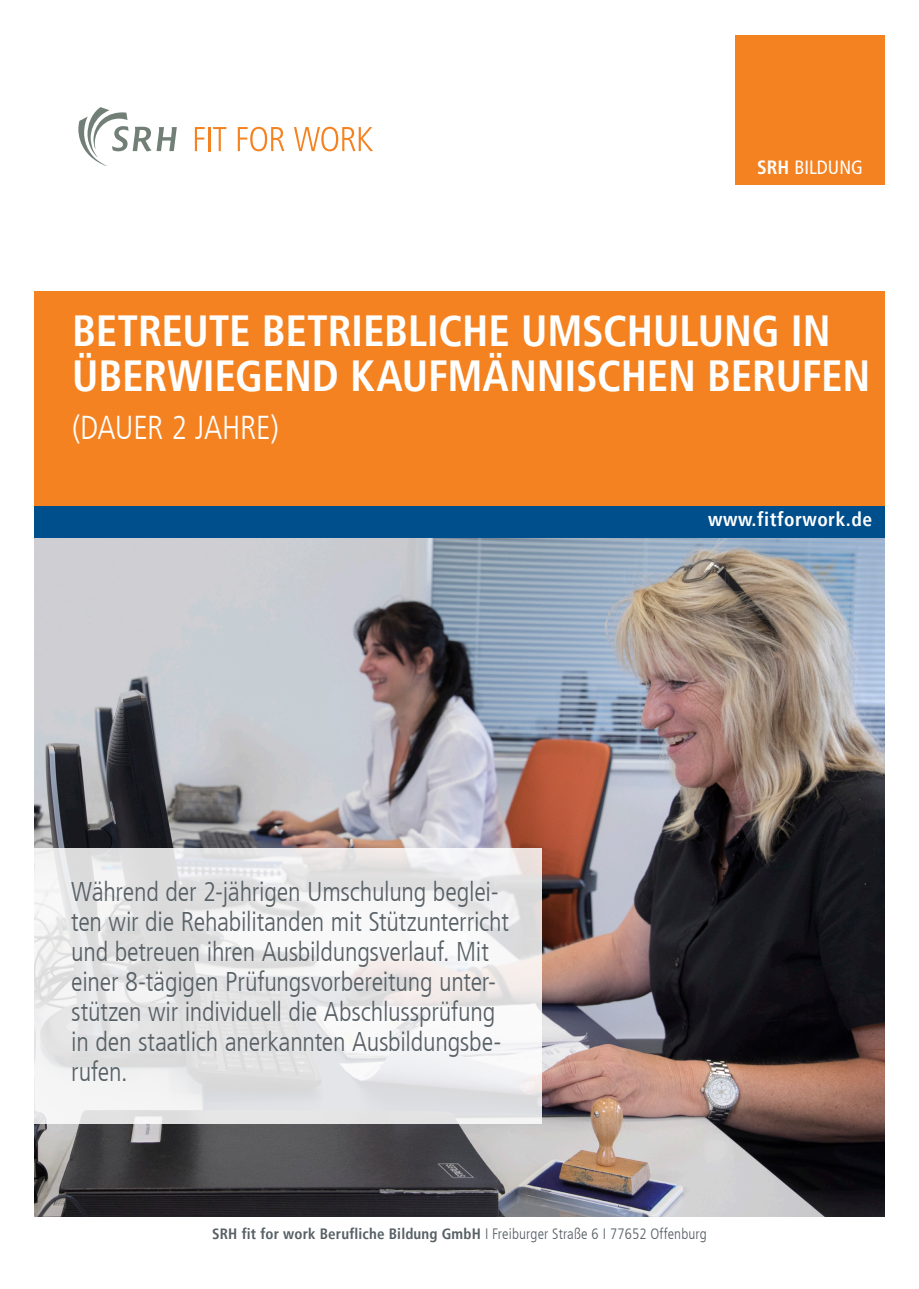
<style>
.page{position:relative;width:919px;height:1289px;background:#fff}
.page>*{position:absolute;margin:0;border:0;box-sizing:border-box;transform-origin:0 0}
._00_SRH_BR_Poster_A4{font:700 condensed 43.5px/45px "Frutiger LT";letter-spacing:-.005em;color:#fff}
._00_SRH_BR_Poster_A4-2{font:300 condensed 33px "Frutiger LT";letter-spacing:-.015em;color:#fff}
._01_SRH_BR_Poster_A4{font:300 condensed 27px/30px "Frutiger LT";letter-spacing:-.01em;color:#576065}
._01_SRH_BR_Poster_A4-2{font:700 condensed 19.5px "Frutiger LT";letter-spacing:.025em;color:#fff}
.t1{font:condensed 19.2px "Frutiger LT Std";color:#fff}
._02_SRH_BR_Poster_A4{font:700 condensed 15px "Frutiger LT";letter-spacing:.01em;color:#576065}
.s1{font-weight:700}
.s2{font-weight:300}
</style>
<div class="page">
<img style="left:34px;top:538px;width:850px;height:678px">
<div style="left:34px;top:291px;width:850px;height:215px;background:#f58220"></div>
<svg style="left:34px;top:848px;width:507px;height:276px"></svg>
<div style="left:735px;top:35px;width:149px;height:150px;background:#f58220"></div>
<svg style="left:78px;top:107px;width:99px;height:59px"></svg>
<svg style="left:195px;top:127px;width:10px;height:24px"></svg>
<hr style="left:208px;top:127px;width:2px;height:24px;background:#f58220">
<svg style="left:213px;top:127px;width:13px;height:24px"></svg>
<svg style="left:238px;top:127px;width:46px;height:24px"></svg>
<svg style="left:294px;top:127px;width:79px;height:24px"></svg>
<div style="left:34px;top:506px;width:850px;height:32px;background:#004f8d"></div>
<p class="t1" style="left:757px;top:156px;width:107px"><span class="s1">SRH</span> BILDUNG</p>
<p class="_00_SRH_BR_Poster_A4" style="left:72px;top:308px;width:799px">BETREUTE BETRIEBLICHE UMSCHULUNG IN<br>ÜBERWIEGEND KAUFMÄNNISCHEN BERUFEN</p>
<p class="_00_SRH_BR_Poster_A4-2" style="left:72px;top:409px;width:208px">(DAUER 2 JAHRE)</p>
<p class="_01_SRH_BR_Poster_A4" style="left:71px;top:876px;width:439px">Während der 2-jährigen Umschulung beglei&shy;ten wir die Rehabilitanden mit Stützunterricht und betreuen ihren Ausbildungsverlauf. Mit einer 8-tägigen Prüfungsvorbereitung unter&shy;stützen wir individuell die Abschlussprüfung in den staatlich anerkannten Ausbildungsbe&shy;rufen.</p>
<p class="_01_SRH_BR_Poster_A4-2" style="left:708px;top:508px;width:165px">www.fitforwork.de</p>
<p class="_02_SRH_BR_Poster_A4" style="left:212px;top:1224px;width:496px">SRH fit for work Berufliche Bildung GmbH <span class="s2">I Freiburger Straße 6 I 77652 Offenburg</span></p>
</div>
